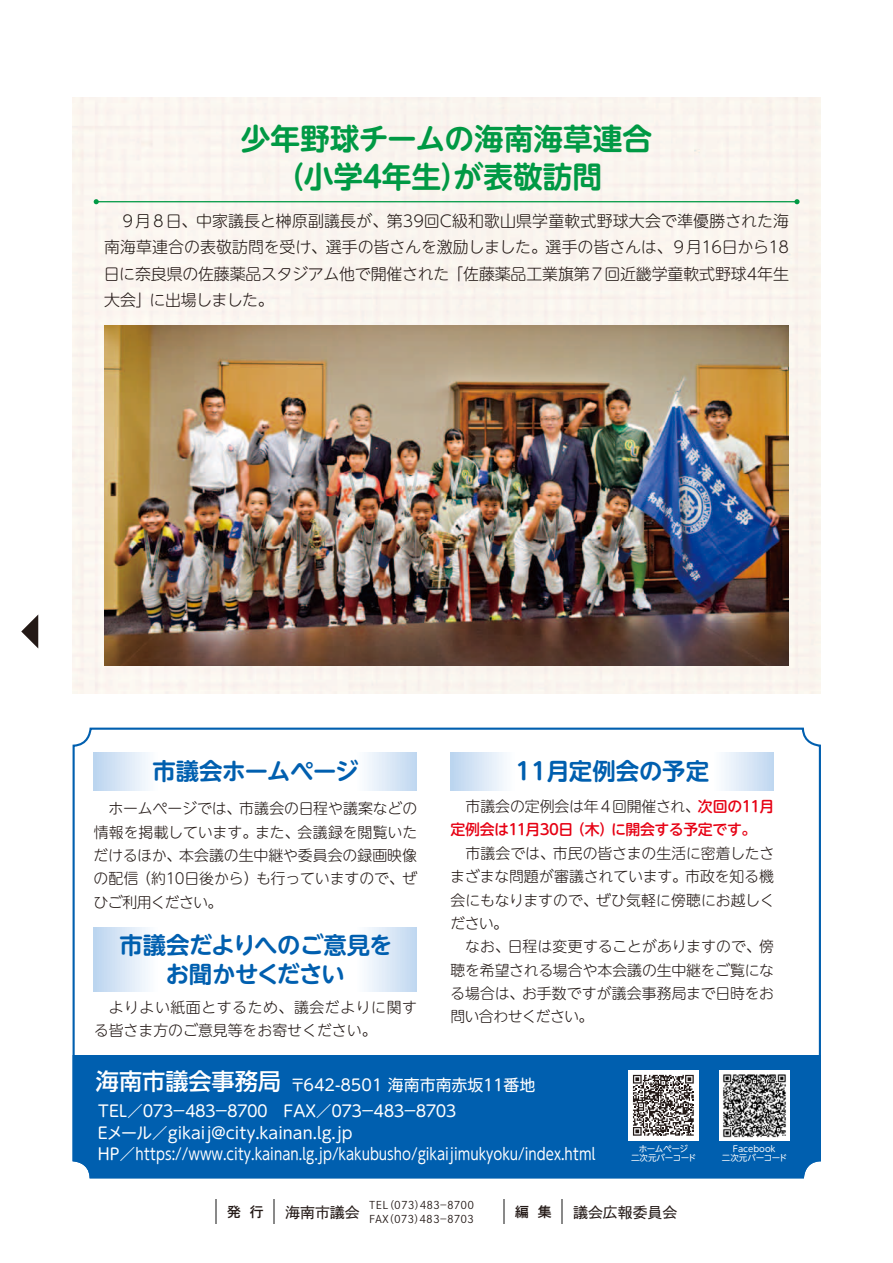
<style>
.page{position:relative;width:893px;height:1263px;background:#fff}
.page>*{position:absolute;margin:0;border:0;box-sizing:border-box;transform-origin:0 0}
.t1{font:700 29.7px/38.2px "UD Shin M Go Pro De";letter-spacing:-.005em;color:#094}
.t2{font:700 23.4px/29.7px "UD Shin M Go Pro De";letter-spacing:-.01em;color:#005faf;text-align:center}
.t3{font:500 23.1px "UD Shin Go Pro";color:#fff}
.t4{font:300 15.9px/26.5px "UD Shin M Go Pro";letter-spacing:-.01em;color:#231916;text-align:justify}
.t5{font:15.9px/21.3px "UD Shin M Go Pro";color:#fff}
.t6{font:15.9px "UD Shin M Go Pro";letter-spacing:-.37em;color:#fff}
.t7{font:300 14.85px/23.4px "UD Shin M Go Pro";letter-spacing:-.005em;color:#231916;text-align:right}
.t8{font:300 14.85px/23.4px "UD Shin M Go Pro";letter-spacing:.02em;color:#231916}
.t9{font:500 14.85px "UD Shin M Go Pro";letter-spacing:-.03em;color:#e60013}
.t10{font:300 14.85px/23.4px "UD Shin M Go Pro";letter-spacing:-.035em;color:#231916}
.t11{font:14.85px "P Shuei Go Gin Std M";color:#231916}
.t12{font:13.8px "P Shuei Go Gin Std B";color:#231916}
.t13{font:10.65px "P Shuei Go Gin Std L";color:#231916}
.t14{font:8.55px/9.6px "UD Shin M Go Pro";letter-spacing:-.045em;color:#fff;text-align:center}
</style>
<div class="page">
<svg style="left:21px;top:615px;width:17px;height:33px"></svg>
<div style="left:73px;top:98px;width:748px;height:595px;background:#faf5ef"></div>
<div style="left:73px;top:1055px;width:748px;height:123px;background:#005faf"></div>
<div style="left:73px;top:728px;width:748px;height:450px;border:2px solid #005faf;border-radius:17px"></div>
<svg style="left:216px;top:1200px;width:59px;height:24px"></svg>
<svg style="left:504px;top:1200px;width:59px;height:24px"></svg>
<div style="left:218px;top:1199px;width:55px;height:26px;background:#fff"></div>
<div style="left:506px;top:1199px;width:55px;height:26px;background:#fff"></div>
<svg style="left:94px;top:752px;width:323px;height:38px"></svg>
<svg style="left:94px;top:927px;width:323px;height:64px"></svg>
<svg style="left:451px;top:752px;width:323px;height:38px"></svg>
<div style="left:628px;top:1070px;width:71px;height:70px;background:#fff"></div>
<svg style="left:633px;top:1075px;width:61px;height:61px"></svg>
<img style="left:719px;top:1070px;width:70px;height:70px">
<hr style="left:96px;top:201px;width:701px;height:1px;background:#094">
<svg style="left:94px;top:199px;width:5px;height:5px"></svg>
<svg style="left:794px;top:199px;width:6px;height:5px"></svg>
<img style="left:104px;top:325px;width:685px;height:340px">
<svg style="left:276px;top:213px;width:15px;height:15px"></svg>
<h1 class="t1" style="left:382px;top:118px;width:272px;text-indent:-141px">少年野球チームの海南海草連合年生が表敬訪問</h1>
<h1 class="t1" style="left:275px;top:156px;width:90px">（小学</h1>
<p class="t4" style="left:104px;top:206px;width:687px;text-indent:16px">９月８日、中家議長と榊原副議長が、第39回C級和歌山県学童軟式野球大会で準優勝された海南海草連合の表敬訪問を受け、選手の皆さんを激励しました。選手の皆さんは、９月16日から18日に奈良県の佐藤薬品スタジアム他で開催された「佐藤薬品工業旗第７回近畿学童軟式野球4年生大会」に出場しました。</p>
<h1 class="t1" style="left:440px;top:156px;width:31px">）</h1>
<h1 class="t1" style="left:358px;top:156px;width:31px">４</h1>
<h2 class="t2" style="left:152px;top:755px;width:208px">市議会ホームページ</h2>
<p class="t7" style="left:94px;top:796px;width:325px">ホームページでは、市議会の日程や議案などの情報を掲載しています。また、会議録を閲覧いた本会議の生中継や委員会の録画映像</p>
<p class="t7" style="left:93px;top:843px;width:89px">だけるほか、</p>
<p class="t7" style="left:93px;top:866px;width:166px;text-align:left">の配信（約10日後から）ひご利用ください。</p>
<p class="t7" style="left:256px;top:866px;width:162px">も行っていますので、ぜ</p>
<h2 class="t2" style="left:119px;top:929px;width:275px">市議会だよりへのご意見をお聞かせください</h2>
<p class="t8" style="left:94px;top:995px;width:325px;text-indent:15px">よりよい紙面とするため、議会だよりに関する皆さま方のご意見等をお寄せください。</p>
<h2 class="t2" style="left:516px;top:755px;width:195px">11月定例会の予定</h2>
<p class="t7" style="left:465px;top:794px;width:236px">市議会の定例会は年４回開催され、</p>
<p class="t9" style="left:611px;top:818px;width:147px">に開会する予定です。</p>
<p class="t9" style="left:698px;top:794px;width:78px">次回の11月</p>
<p class="t9" style="left:570px;top:818px;width:45px">（木）</p>
<p class="t9" style="left:451px;top:818px;width:124px">定例会は11月30日</p>
<p class="t7" style="left:450px;top:841px;width:326px;text-align:justify;text-indent:15px">市議会では、市民の皆さまの生活に密着したさまざまな問題が審議されています。市政を知る機会にもなりますので、ぜひ気軽に傍聴にお越しください。</p>
<p class="t7" style="left:508px;top:934px;width:268px">日程は変更することがありますので、傍</p>
<p class="t7" style="left:465px;top:934px;width:46px">なお、</p>
<p class="t7" style="left:451px;top:957px;width:325px">聴を希望される場合や本会議の生中継をご覧にな</p>
<p class="t7" style="left:522px;top:981px;width:254px">お手数ですが議会事務局まで日時をお</p>
<p class="t10" style="left:450px;top:981px;width:144px">る場合は、<br>問い合わせください。</p>
<h3 class="t3" style="left:96px;top:1063px;width:187px">海南市議会事務局</h3>
<p class="t5" style="left:290px;top:1074px;width:195px">〒642-8501 海南市南赤坂</p>
<p class="t5" style="left:504px;top:1074px;width:33px">番地</p>
<p class="t5" style="left:481px;top:1074px;width:27px">１１</p>
<p class="t6" style="left:127px;top:1098px;width:145px">／０７３－４８３－８７００</p>
<p class="t6" style="left:316px;top:1098px;width:145px">／０７３－４８３－８７０３</p>
<p class="t5" style="left:95px;top:1100px;width:502px">ＴＥＬ<br>Ｅメール／gikaij@city.kainan l g. .jp<br>HP／https://www.city.kainan l g. j p. /kakubusho/gikaijimukyoku/index.html</p>
<p class="t5" style="left:280px;top:1100px;width:40px">ＦＡＸ</p>
<p class="t14" style="left:631px;top:1143px;width:67px">ホームページ<br>二次元バーコード</p>
<p class="t14" style="left:722px;top:1143px;width:67px">Faｃeｂooｋ<br>二次元バーコード</p>
<p class="t12" style="left:227px;top:1202px;width:15px">発</p>
<p class="t12" style="left:250px;top:1202px;width:15px">行</p>
<p class="t11" style="left:285px;top:1202px;width:76px">海南市議会</p>
<p class="t13" style="left:384px;top:1198px;width:43px">（073）</p>
<p class="t13" style="left:420px;top:1198px;width:56px">483－8700</p>
<p class="t13" style="left:369px;top:1198px;width:21px">TEL</p>
<p class="t11" style="left:573px;top:1202px;width:106px">議会広報委員会</p>
<p class="t12" style="left:538px;top:1202px;width:15px">集</p>
<p class="t12" style="left:515px;top:1202px;width:15px">編</p>
<p class="t13" style="left:384px;top:1212px;width:43px">（073）</p>
<p class="t13" style="left:420px;top:1212px;width:56px">483－8703</p>
<p class="t13" style="left:369px;top:1212px;width:21px">FAX</p>
</div>
